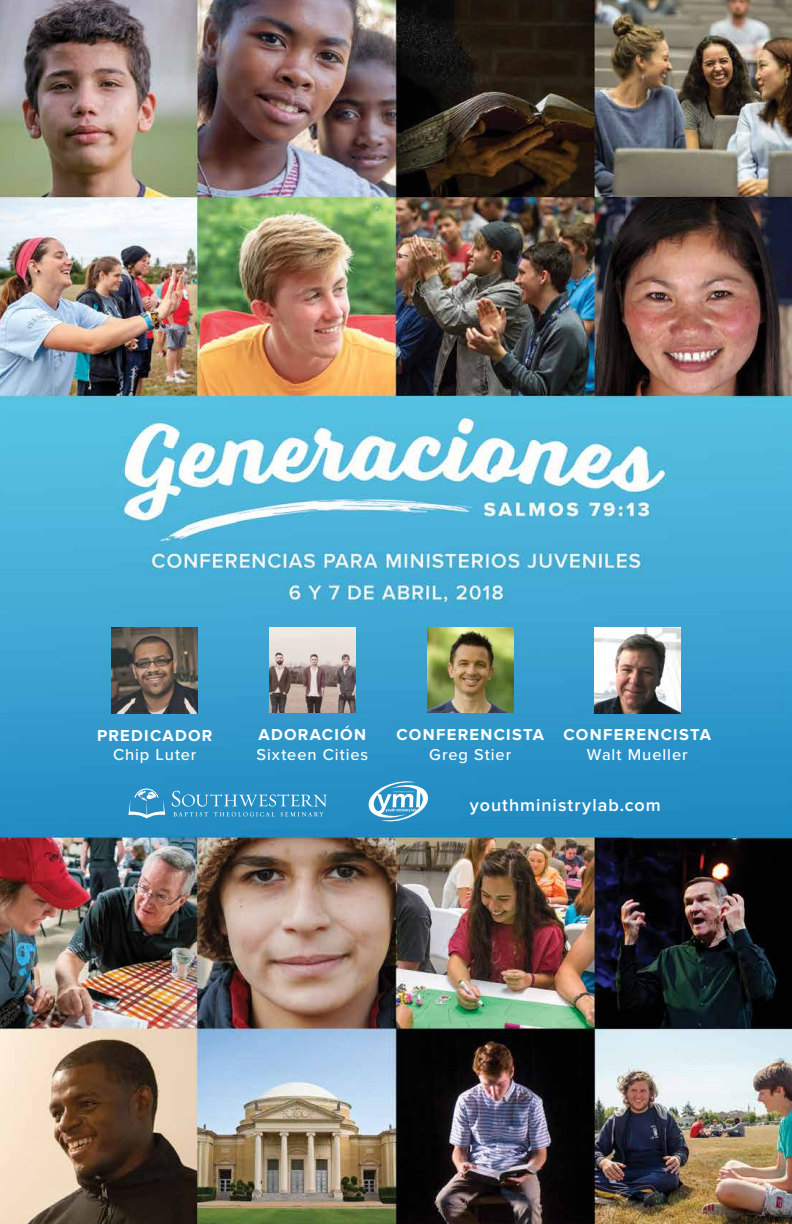
<style>
.page{position:relative;width:792px;height:1224px;background:#fff}
.page>*{position:absolute;margin:0;border:0;box-sizing:border-box;transform-origin:0 0}
.t1{font:600 18px "Proxima Nova";letter-spacing:.055em;color:#fff}
.t2{font:700 16.4px "Proxima Nova";letter-spacing:.075em;color:#fff}
.t3{font:500 16.4px "Proxima Nova";letter-spacing:.055em;color:#fff}
</style>
<div class="page">
<img style="left:0;top:0;width:792px;height:1224px">
<img style="left:269px;top:627px;width:86px;height:86px">
<img style="left:112px;top:627px;width:86px;height:86px">
<img style="left:427px;top:627px;width:86px;height:86px">
<img style="left:594px;top:628px;width:86px;height:86px">
<svg style="left:369px;top:781px;width:59px;height:40px"></svg>
<svg style="left:172px;top:791px;width:155px;height:25px;background:#439dcc"></svg>
<svg style="left:128px;top:789px;width:37px;height:30px"></svg>
<p class="t2" style="left:97px;top:726px;width:117px">PREDICADOR</p>
<p class="t3" style="left:113px;top:745px;width:85px">Chip Luter</p>
<p class="t2" style="left:259px;top:725px;width:109px">ADORACIÓN</p>
<p class="t3" style="left:256px;top:745px;width:113px">Sixteen Cities</p>
<p class="t2" style="left:397px;top:725px;width:149px">CONFERENCISTA</p>
<p class="t3" style="left:429px;top:745px;width:84px">Greg Stier</p>
<p class="t2" style="left:564px;top:725px;width:149px">CONFERENCISTA</p>
<p class="t3" style="left:587px;top:745px;width:102px">Walt Mueller</p>
<p class="t1" style="left:470px;top:794px;width:192px">youthministrylab.com</p>
</div>
